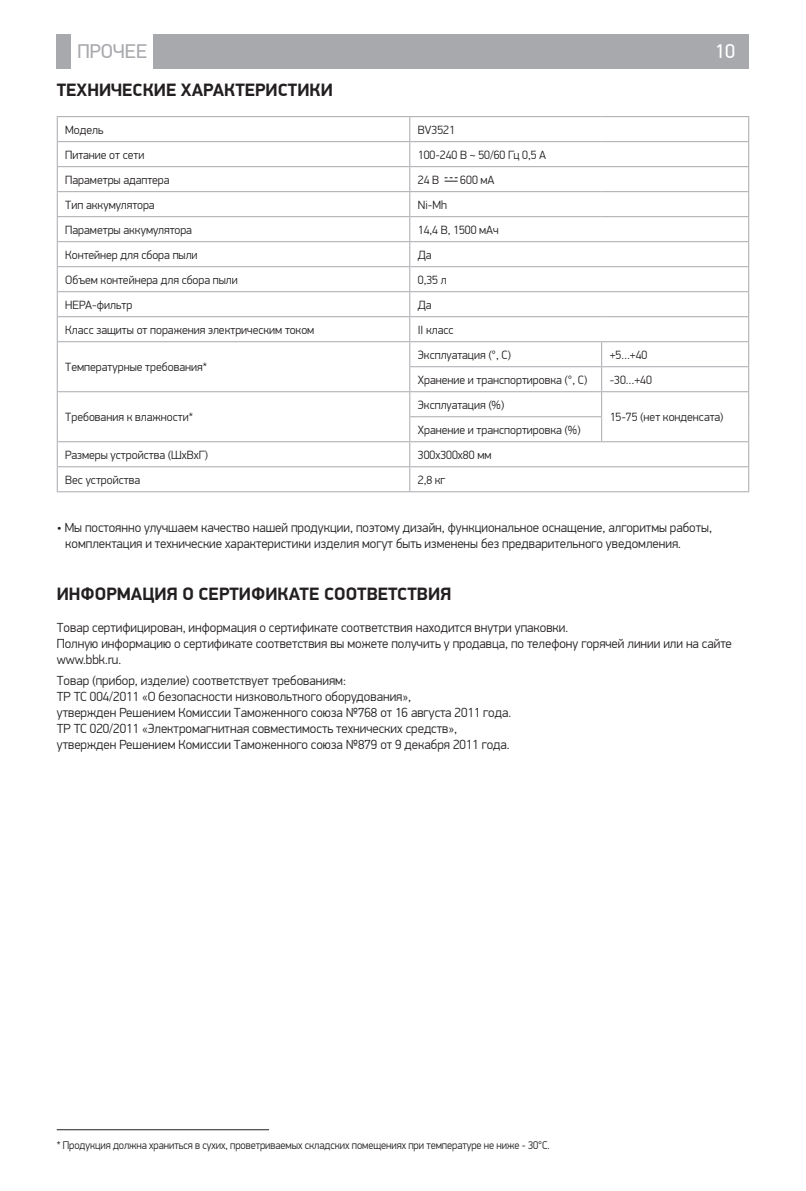
<style>
.page{position:relative;width:806px;height:1191px;background:#fff}
.page>*{position:absolute;margin:0;border:0;box-sizing:border-box;transform-origin:0 0}
.t1{font:20px "PF Din Display Pro";color:#a8a9ad}
.t2{font:20px "PF Din Display Pro";color:#fff}
.t3{font:700 18px "PF Din Display Pro";color:#231f20}
.t4{font:300 13.2px/16px "PF Din Display Pro";color:#231f20}
.t5{font:300 12px "PF Din Display Pro";color:#231f20}
.t6{font:300 11.2px "PF Din Display Pro";letter-spacing:-.005em;color:#231f20;scale:.95 1}
</style>
<div class="page">
<div style="left:57px;top:34px;width:14px;height:34px;background:#a8a9ad"></div>
<div style="left:153px;top:34px;width:595px;height:34px;background:#a8a9ad"></div>
<hr style="left:57px;top:116px;width:352px;height:1px;background:#a8a9ad">
<hr style="left:409px;top:116px;width:192px;height:1px;background:#a8a9ad">
<hr style="left:601px;top:116px;width:147px;height:1px;background:#a8a9ad">
<hr style="left:57px;top:141px;width:352px;height:1px;background:#a8a9ad">
<hr style="left:409px;top:141px;width:192px;height:1px;background:#a8a9ad">
<hr style="left:601px;top:141px;width:147px;height:1px;background:#a8a9ad">
<hr style="left:57px;top:166px;width:352px;height:1px;background:#a8a9ad">
<hr style="left:57px;top:191px;width:352px;height:1px;background:#a8a9ad">
<hr style="left:409px;top:166px;width:192px;height:1px;background:#a8a9ad">
<hr style="left:601px;top:166px;width:147px;height:1px;background:#a8a9ad">
<hr style="left:409px;top:191px;width:192px;height:1px;background:#a8a9ad">
<hr style="left:601px;top:191px;width:147px;height:1px;background:#a8a9ad">
<hr style="left:57px;top:216px;width:352px;height:1px;background:#a8a9ad">
<hr style="left:409px;top:216px;width:192px;height:1px;background:#a8a9ad">
<hr style="left:601px;top:216px;width:147px;height:1px;background:#a8a9ad">
<hr style="left:57px;top:241px;width:352px;height:1px;background:#a8a9ad">
<hr style="left:57px;top:266px;width:352px;height:1px;background:#a8a9ad">
<hr style="left:57px;top:291px;width:352px;height:1px;background:#a8a9ad">
<hr style="left:409px;top:241px;width:192px;height:1px;background:#a8a9ad">
<hr style="left:601px;top:241px;width:147px;height:1px;background:#a8a9ad">
<hr style="left:409px;top:266px;width:192px;height:1px;background:#a8a9ad">
<hr style="left:601px;top:266px;width:147px;height:1px;background:#a8a9ad">
<hr style="left:409px;top:291px;width:192px;height:1px;background:#a8a9ad">
<hr style="left:601px;top:291px;width:147px;height:1px;background:#a8a9ad">
<svg style="left:747px;top:117px;width:1px;height:351px"></svg>
<hr style="left:57px;top:316px;width:352px;height:1px;background:#a8a9ad">
<hr style="left:57px;top:341px;width:352px;height:1px;background:#a8a9ad">
<hr style="left:57px;top:391px;width:352px;height:1px;background:#a8a9ad">
<hr style="left:57px;top:441px;width:352px;height:1px;background:#a8a9ad">
<hr style="left:409px;top:316px;width:192px;height:1px;background:#a8a9ad">
<hr style="left:601px;top:316px;width:147px;height:1px;background:#a8a9ad">
<hr style="left:409px;top:341px;width:192px;height:1px;background:#a8a9ad">
<hr style="left:601px;top:341px;width:147px;height:1px;background:#a8a9ad">
<hr style="left:409px;top:366px;width:192px;height:1px;background:#a8a9ad">
<hr style="left:601px;top:366px;width:147px;height:1px;background:#a8a9ad">
<hr style="left:409px;top:391px;width:192px;height:1px;background:#a8a9ad">
<hr style="left:601px;top:391px;width:147px;height:1px;background:#a8a9ad">
<hr style="left:409px;top:416px;width:192px;height:1px;background:#a8a9ad">
<hr style="left:409px;top:441px;width:192px;height:1px;background:#a8a9ad">
<hr style="left:601px;top:441px;width:147px;height:1px;background:#a8a9ad">
<hr style="left:57px;top:466px;width:352px;height:1px;background:#a8a9ad">
<svg style="left:57px;top:117px;width:1px;height:374px"></svg>
<hr style="left:57px;top:491px;width:352px;height:1px;background:#a8a9ad">
<hr style="left:409px;top:466px;width:192px;height:1px;background:#a8a9ad">
<svg style="left:409px;top:117px;width:1px;height:374px"></svg>
<hr style="left:601px;top:466px;width:147px;height:1px;background:#a8a9ad">
<hr style="left:409px;top:491px;width:192px;height:1px;background:#a8a9ad">
<hr style="left:601px;top:491px;width:147px;height:1px;background:#a8a9ad">
<svg style="left:444px;top:177px;width:13px;height:5px"></svg>
<hr style="left:57px;top:1129px;width:212px;height:1px;background:#231f20">
<h1 class="t1" style="left:77px;top:39px;width:71px">ПРОЧЕЕ</h1>
<h1 class="t2" style="left:714px;top:39px;width:21px">10</h1>
<h2 class="t3" style="left:57px;top:79px;width:22px">Технические</h2>
<h2 class="t3" style="left:181px;top:79px;width:12px">характеристики</h2>
<p class="t5" style="left:65px;top:123px;width:40px">Модель</p>
<p class="t5" style="left:417px;top:123px;width:39px">BV3521</p>
<p class="t5" style="left:65px;top:148px;width:81px">Питание от сети</p>
<p class="t5" style="left:417px;top:148px;width:130px">100-240 В ~ 50/60 Гц 0,5 А</p>
<p class="t5" style="left:65px;top:173px;width:106px">Параметры адаптера</p>
<p class="t5" style="left:417px;top:173px;width:23px">24 В</p>
<p class="t5" style="left:460px;top:173px;width:36px">600 мА</p>
<p class="t5" style="left:65px;top:198px;width:91px">Тип аккумулятора</p>
<p class="t5" style="left:417px;top:198px;width:31px">Ni-Mh</p>
<p class="t5" style="left:65px;top:223px;width:128px">Параметры аккумулятора</p>
<p class="t5" style="left:417px;top:223px;width:82px">14,4 В, 1500 мАч</p>
<p class="t5" style="left:65px;top:248px;width:134px">Контейнер для сбора пыли</p>
<p class="t5" style="left:417px;top:248px;width:15px">Да</p>
<p class="t5" style="left:65px;top:273px;width:174px">Объем контейнера для сбора пыли</p>
<p class="t5" style="left:417px;top:273px;width:30px">0,35 л</p>
<p class="t5" style="left:65px;top:298px;width:68px">HEPA-фильтр</p>
<p class="t5" style="left:417px;top:298px;width:15px">Да</p>
<p class="t5" style="left:65px;top:323px;width:250px">Класс защиты от поражения электрическим током</p>
<p class="t5" style="left:417px;top:323px;width:37px">II класс</p>
<p class="t5" style="left:65px;top:360px;width:143px">Температурные требования*</p>
<p class="t5" style="left:417px;top:348px;width:95px">Эксплуатация (°, С)</p>
<p class="t5" style="left:609px;top:348px;width:39px">+5…+40</p>
<p class="t5" style="left:417px;top:373px;width:171px">Хранение и транспортировка (°, С)</p>
<p class="t5" style="left:609px;top:373px;width:44px">-30…+40</p>
<p class="t5" style="left:65px;top:410px;width:129px">Требования к влажности*</p>
<p class="t5" style="left:417px;top:398px;width:88px">Эксплуатация (%)</p>
<p class="t5" style="left:417px;top:423px;width:164px">Хранение и транспортировка (%)</p>
<p class="t5" style="left:609px;top:410px;width:115px">15-75 (нет конденсата)</p>
<p class="t5" style="left:65px;top:448px;width:144px">Размеры устройства (ШхВхГ)</p>
<p class="t5" style="left:417px;top:448px;width:75px">300х300х80 мм</p>
<p class="t5" style="left:65px;top:473px;width:76px">Вес устройства</p>
<p class="t5" style="left:417px;top:473px;width:29px">2,8 кг</p>
<p class="t4" style="left:65px;top:520px;width:648px;text-indent:-9px">• Мы постоянно улучшаем качество нашей продукции, поэтому дизайн, функциональное оснащение, алгоритмы работы, комплектация и технические характеристики изделия могут быть изменены без предварительного уведомления.</p>
<h2 class="t3" style="left:57px;top:582px;width:51px">Информация</h2>
<h2 class="t3" style="left:182px;top:582px;width:28px">о серти</h2>
<h2 class="t3" style="left:251px;top:582px;width:26px">фикате</h2>
<h2 class="t3" style="left:324px;top:582px;width:12px">соответствия</h2>
<p class="t4" style="left:57px;top:619px;width:676px">Товар сертифицирован, информация о сертификате соответствия находится внутри упаковки.<br>Полную информацию о сертификате соответствия вы можете получить у продавца, по телефону горячей линии или на сайте www.bbk.ru.</p>
<p class="t4" style="left:57px;top:673px;width:455px">Товар (прибор, изделие) соответствует требованиям:<br>ТР ТС 004/2011 «О безопасности низковольтного оборудования»,<br>утвержден Решением Комиссии Таможенного союза №768 от 16 августа 2011 года.<br>ТР ТС 020/2011 «Электромагнитная совместимость технических средств», утвержден Решением Комиссии Таможенного союза №879 от 9 декабря 2011 года.</p>
<p class="t6" style="left:57px;top:1138px;width:520px">* Продукция должна храниться в сухих, проветриваемых складских помещениях при температуре не ниже - 30°С.</p>
</div>
